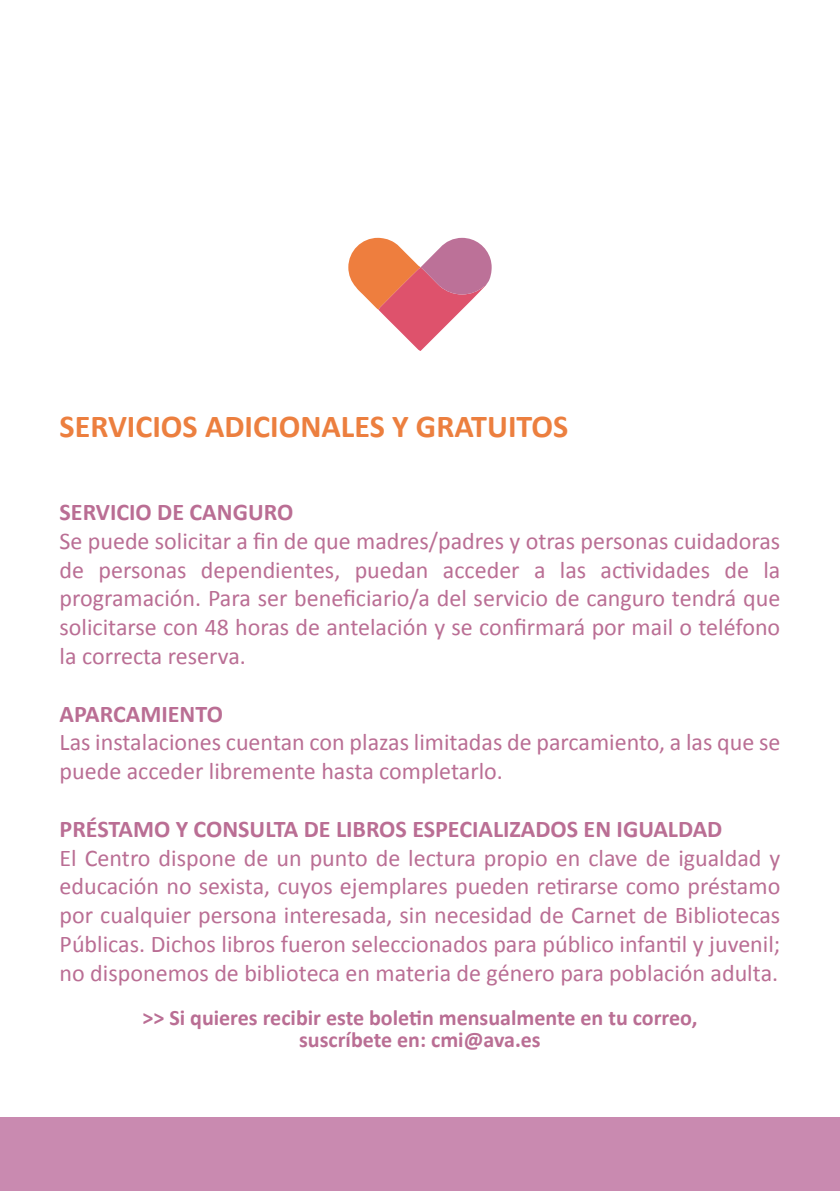
<style>
.page{position:relative;width:840px;height:1191px;background:#fff}
.page>*{position:absolute;margin:0;border:0;box-sizing:border-box;transform-origin:0 0}
.t1{font:700 32px "Calibri";color:#ec7f3f}
.t2{font:24px/28.8px "Calibri";color:#ba6e94;text-align:justify}
.t3{font:700 24px "Calibri";color:#ba6e94}
.t4{font:700 22px/22px "Calibri";color:#ba6e94;text-align:center}
</style>
<div class="page">
<div style="left:0;top:1117px;width:839px;height:74px;background:#c98ab0"></div>
<svg style="left:348px;top:238px;width:143px;height:113px"></svg>
<h1 class="t1" style="left:60px;top:406px;width:510px">SERVICIOS ADICIONALES Y GRATUITOS</h1>
<p class="t3" style="left:60px;top:496px;width:235px">SERVICIO DE CANGURO</p>
<p class="t2" style="left:60px;top:526px;width:721px">Se puede solicitar a fin de que madres/padres y otras personas cuidadoras de personas dependientes, puedan acceder a las actividades de la programación. Para ser beneficiario/a del servicio de canguro tendrá que solicitarse con 48 horas de antelación y se confirmará por mail o teléfono la correcta reserva.</p>
<p class="t3" style="left:60px;top:698px;width:165px">APARCAMIENTO</p>
<p class="t2" style="left:60px;top:728px;width:721px">Las instalaciones cuentan con plazas limitadas de parcamiento, a las que se puede acceder libremente hasta completarlo.</p>
<p class="t3" style="left:60px;top:813px;width:664px">PRÉSTAMO Y CONSULTA DE LIBROS ESPECIALIZADOS EN IGUALDAD</p>
<p class="t2" style="left:60px;top:843px;width:721px">El Centro dispone de un punto de lectura propio en clave de igualdad y educación no sexista, cuyos ejemplares pueden retirarse como préstamo por cualquier persona interesada, sin necesidad de Carnet de Bibliotecas Públicas. Dichos libros fueron seleccionados para público infantil y juvenil; no disponemos de biblioteca en materia de género para población adulta.</p>
<p class="t4" style="left:142px;top:1006px;width:556px">&gt;&gt; Si quieres recibir este boletin mensualmente en tu correo, suscríbete en: cmi@ava.es</p>
</div>
